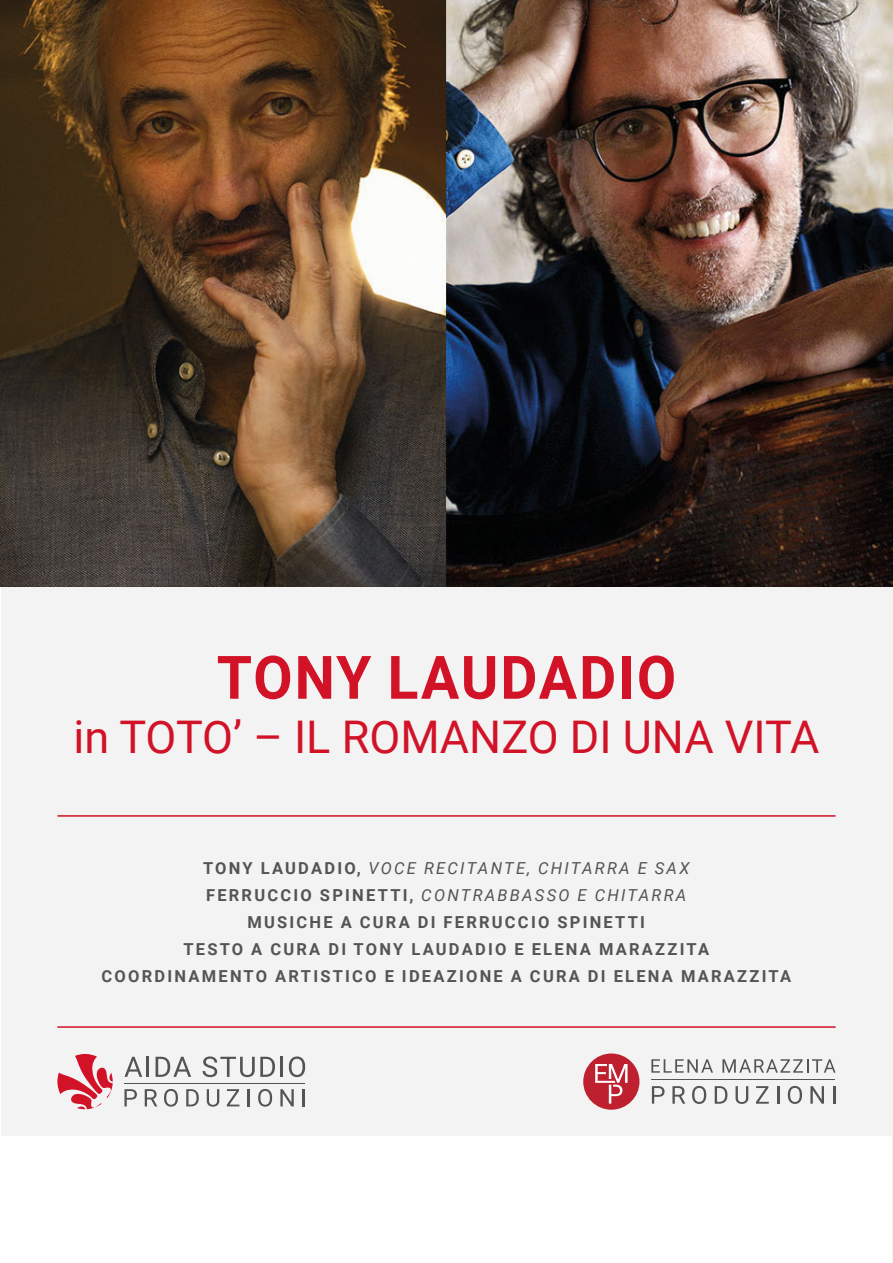
<style>
.page{position:relative;width:893px;height:1263px;background:#fff}
.page>*{position:absolute;margin:0;border:0;box-sizing:border-box;transform-origin:0 0}
.Titolo{font:700 60px "Roboto";letter-spacing:.035em;color:#d11227;scale:.95 1}
.Titolo-2{font:45px "Roboto";color:#d11227}
.Musicisti{font:700 16.5px "Roboto";letter-spacing:.135em;color:#545453}
.Musicisti-2{font:italic 16.5px "Roboto";letter-spacing:.135em;color:#545453}
.s1{font-weight:700;font-style:normal}
</style>
<div class="page">
<div style="left:1px;top:1px;width:892px;height:1262px;background:#f3f3f3"></div>
<div style="left:0;top:1137px;width:891px;height:126px;background:#fff"></div>
<svg style="left:124px;top:1089px;width:13px;height:17px"></svg>
<svg style="left:145px;top:1089px;width:12px;height:17px"></svg>
<svg style="left:164px;top:1089px;width:14px;height:18px"></svg>
<svg style="left:186px;top:1089px;width:13px;height:17px"></svg>
<svg style="left:207px;top:1089px;width:12px;height:18px"></svg>
<svg style="left:227px;top:1089px;width:12px;height:17px"></svg>
<hr style="left:247px;top:1089px;width:3px;height:17px;background:#545452">
<svg style="left:258px;top:1089px;width:14px;height:18px"></svg>
<svg style="left:280px;top:1089px;width:14px;height:17px"></svg>
<svg style="left:303px;top:1089px;width:2px;height:17px"></svg>
<svg style="left:57px;top:1054px;width:56px;height:55px"></svg>
<hr style="left:124px;top:1083px;width:181px;height:1px;background:#545452">
<svg style="left:124px;top:1057px;width:18px;height:20px"></svg>
<hr style="left:147px;top:1057px;width:2px;height:20px;background:#545452">
<svg style="left:156px;top:1057px;width:35px;height:20px"></svg>
<svg style="left:203px;top:1056px;width:72px;height:21px"></svg>
<hr style="left:281px;top:1057px;width:2px;height:20px;background:#545452">
<svg style="left:289px;top:1056px;width:16px;height:21px"></svg>
<div style="left:583px;top:1053px;width:56px;height:57px;background:#be2030;border-radius:50%"></div>
<svg style="left:595px;top:1064px;width:32px;height:39px"></svg>
<svg style="left:652px;top:1086px;width:13px;height:18px"></svg>
<svg style="left:672px;top:1086px;width:13px;height:18px"></svg>
<svg style="left:692px;top:1086px;width:14px;height:18px"></svg>
<svg style="left:715px;top:1086px;width:12px;height:18px"></svg>
<svg style="left:736px;top:1086px;width:12px;height:18px"></svg>
<svg style="left:756px;top:1086px;width:13px;height:18px"></svg>
<svg style="left:777px;top:1086px;width:2px;height:18px"></svg>
<svg style="left:788px;top:1086px;width:14px;height:18px"></svg>
<svg style="left:810px;top:1086px;width:14px;height:18px"></svg>
<hr style="left:833px;top:1086px;width:3px;height:18px;background:#545452">
<hr style="left:651px;top:1080px;width:184px;height:1px;background:#545452">
<svg style="left:651px;top:1059px;width:62px;height:14px"></svg>
<svg style="left:722px;top:1059px;width:114px;height:14px"></svg>
<hr style="left:57px;top:1026px;width:779px;height:2px;background:#d11227">
<hr style="left:57px;top:815px;width:779px;height:2px;background:#d11227">
<img style="left:0;top:0;width:893px;height:586px">
<p class="Titolo" style="left:217px;top:635px;width:485px">TONY LAUDADIO</p>
<p class="Titolo-2" style="left:73px;top:705px;width:748px">in TOTO’ – IL ROMANZO DI UNA VITA</p>
<p class="Musicisti-2" style="left:203px;top:856px;width:488px"><span class="s1">TONY LAUDADIO,</span> VOCE RECITANTE, CHITARRA E SAX</p>
<p class="Musicisti-2" style="left:206px;top:883px;width:482px"><span class="s1">FERRUCCIO SPINETTI,</span> CONTRABBASSO E CHITARRA</p>
<p class="Musicisti" style="left:247px;top:910px;width:399px">MUSICHE A CURA DI FERRUCCIO SPINETTI</p>
<p class="Musicisti" style="left:183px;top:937px;width:527px">TESTO A CURA DI TONY LAUDADIO E ELENA MARAZZITA</p>
<p class="Musicisti" style="left:101px;top:964px;width:691px">COORDINAMENTO ARTISTICO E IDEAZIONE A CURA DI ELENA MARAZZITA</p>
</div>
